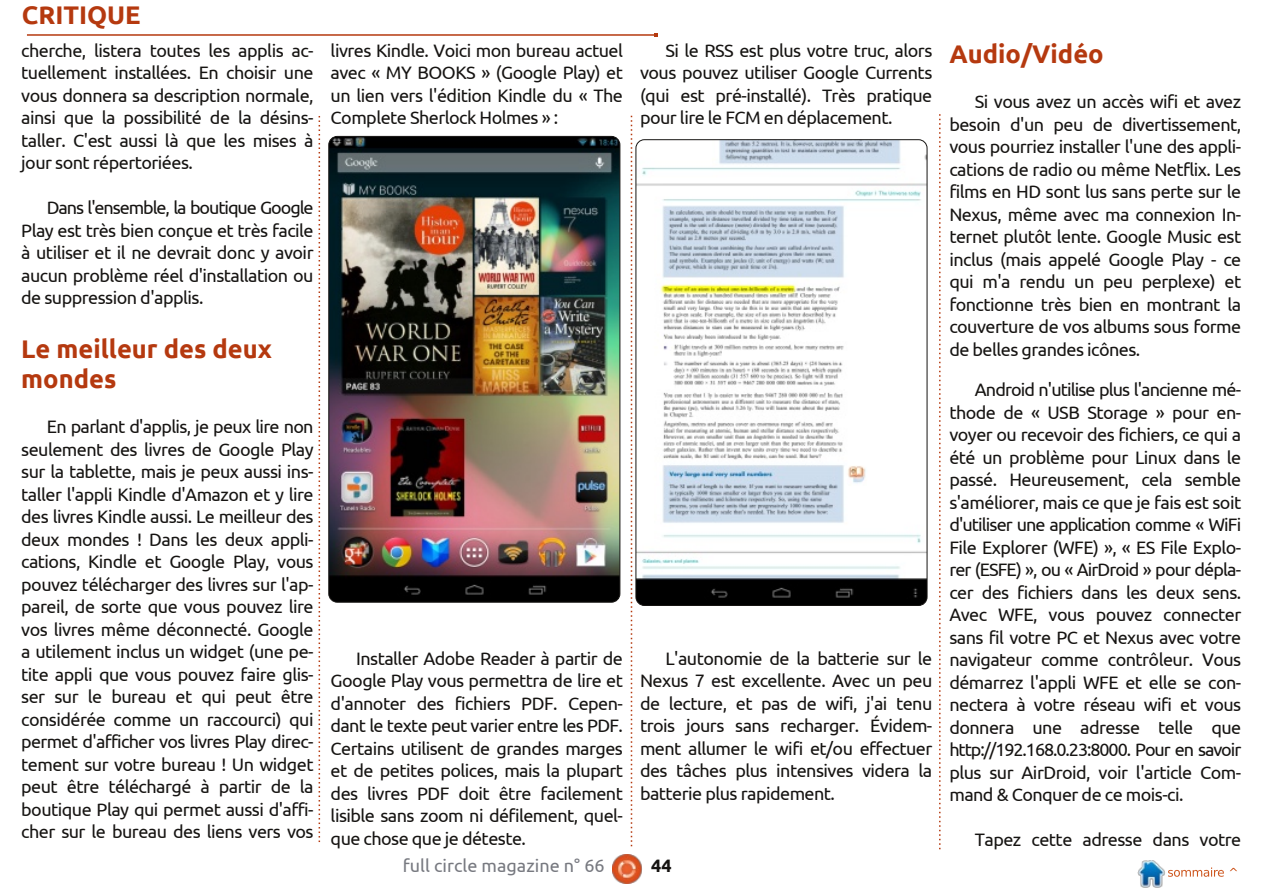
<style>
.page{position:relative;width:1263px;height:893px;background:#fff}
.page>*{position:absolute;margin:0;border:0;box-sizing:border-box;transform-origin:0 0}
.t1{font:700 25.5px/30.6px "Ubuntu";color:#b5390f}
.t2{font:18px/22.5px "Ubuntu";letter-spacing:-.03em;color:#161412;text-align:justify}
.t3{font:18px "Ubuntu";color:#777980}
.t4{font:700 18px "Ubuntu";color:#161412}
</style>
<div class="page">
<svg style="left:319px;top:116px;width:1px;height:726px"></svg>
<svg style="left:631px;top:116px;width:1px;height:730px"></svg>
<svg style="left:939px;top:114px;width:1px;height:735px"></svg>
<hr style="left:27px;top:34px;width:628px;height:2px;background:#b5390f">
<img style="left:612px;top:855px;width:30px;height:28px">
<img style="left:1138px;top:860px;width:27px;height:27px">
<img style="left:329px;top:136px;width:291px;height:466px;border-radius:9px">
<div style="left:329px;top:136px;width:291px;height:466px;border:1px solid #161412;border-radius:9px"></div>
<img style="left:636px;top:140px;width:291px;height:465px;border-radius:9px">
<div style="left:636px;top:140px;width:291px;height:465px;border:1px solid #161412;border-radius:9px"></div>
<h1 class="t1" style="left:22px;top:-1px;width:120px">CRITIQUE</h1>
<p class="t2" style="left:21px;top:39px;width:294px">cherche, listera toutes les applis ac&shy;tuellement installées. En choisir une vous donnera sa description normale, ainsi que la possibilité de la désins&shy;taller. C'est aussi là que les mises à jour sont répertoriées.</p>
<p class="t2" style="left:21px;top:197px;width:294px;text-indent:26px">Dans l'ensemble, la boutique Google Play est très bien conçue et très facile à utiliser et il ne devrait donc y avoir aucun problème réel d'installation ou de suppression d'applis.</p>
<h1 class="t1" style="left:21px;top:333px;width:252px">Le meilleur des deux mondes</h1>
<p class="t2" style="left:21px;top:415px;width:294px;text-indent:26px">En parlant d'applis, je peux lire non seulement des livres de Google Play sur la tablette, mais je peux aussi ins&shy;taller l'appli Kindle d'Amazon et y lire des livres Kindle aussi. Le meilleur des deux mondes ! Dans les deux appli&shy;cations, Kindle et Google Play, vous pouvez télécharger des livres sur l'ap&shy;pareil, de sorte que vous pouvez lire vos livres même déconnecté. Google a utilement inclus un widget (une pe&shy;tite appli que vous pouvez faire glis&shy;ser sur le bureau et qui peut être considérée comme un raccourci) qui permet d'afficher vos livres Play direc&shy;tement sur votre bureau ! Un widget peut être téléchargé à partir de la boutique Play qui permet aussi d'affi&shy;cher sur le bureau des liens vers vos</p>
<p class="t2" style="left:331px;top:39px;width:294px">livres Kindle. Voici mon bureau actuel avec « MY BOOKS » (Google Play) et un lien vers l'édition Kindle du « The Complete Sherlock Holmes » :</p>
<p class="t2" style="left:640px;top:39px;width:294px;text-indent:26px">Si le RSS est plus votre truc, alors vous pouvez utiliser Google Currents (qui est pré-installé). Très pratique pour lire le FCM en déplacement.</p>
<p class="t2" style="left:331px;top:647px;width:294px;text-indent:26px">Installer Adobe Reader à partir de Google Play vous permettra de lire et d'annoter des fichiers PDF. Cepen&shy;dant le texte peut varier entre les PDF.<br>Certains utilisent de grandes marges et de petites polices, mais la plupart des livres PDF doit être facilement lisible sans zoom ni défilement, quel&shy;que chose que je déteste.</p>
<p class="t2" style="left:640px;top:647px;width:294px;text-indent:26px">L'autonomie de la batterie sur le Nexus 7 est excellente. Avec un peu de lecture, et pas de wifi, j'ai tenu trois jours sans recharger. Évidem&shy;ment allumer le wifi et/ou effectuer des tâches plus intensives videra la batterie plus rapidement.</p>
<p class="t3" style="left:403px;top:855px;width:203px">full circle magazine n° 66</p>
<p class="t4" style="left:651px;top:855px;width:22px">44</p>
<h1 class="t1" style="left:949px;top:39px;width:156px">Audio/Vidéo</h1>
<p class="t2" style="left:949px;top:90px;width:293px;text-indent:26px">Si vous avez un accès wifi et avez besoin d'un peu de divertissement, vous pourriez installer l'une des appli&shy;cations de radio ou même Netflix. Les films en HD sont lus sans perte sur le Nexus, même avec ma connexion In&shy;ternet plutôt lente. Google Music est inclus (mais appelé Google Play - ce qui m'a rendu un peu perplexe) et fonctionne très bien en montrant la couverture de vos albums sous forme de belles grandes icônes.</p>
<p class="t2" style="left:949px;top:378px;width:293px;text-indent:26px">Android n'utilise plus l'ancienne mé&shy;thode de « USB Storage » pour en&shy;voyer ou recevoir des fichiers, ce qui a été un problème pour Linux dans le passé. Heureusement, cela semble s'améliorer, mais ce que je fais est soit d'utiliser une application comme « WiFi File Explorer (WFE) », « ES File Explo&shy;rer (ESFE) », ou « AirDroid » pour dépla&shy;cer des fichiers dans les deux sens.<br>Avec WFE, vous pouvez connecter sans fil votre PC et Nexus avec votre navigateur comme contrôleur. Vous démarrez l'appli WFE et elle se con&shy;nectera à votre réseau wifi et vous donnera une adresse telle que http://192.168.0.23:8000. Pour en savoir plus sur AirDroid, voir l'article Com&shy;mand &amp; Conquer de ce mois-ci.</p>
<p class="t2" style="left:975px;top:828px;width:268px">Tapez cette adresse dans votre</p>
</div>
